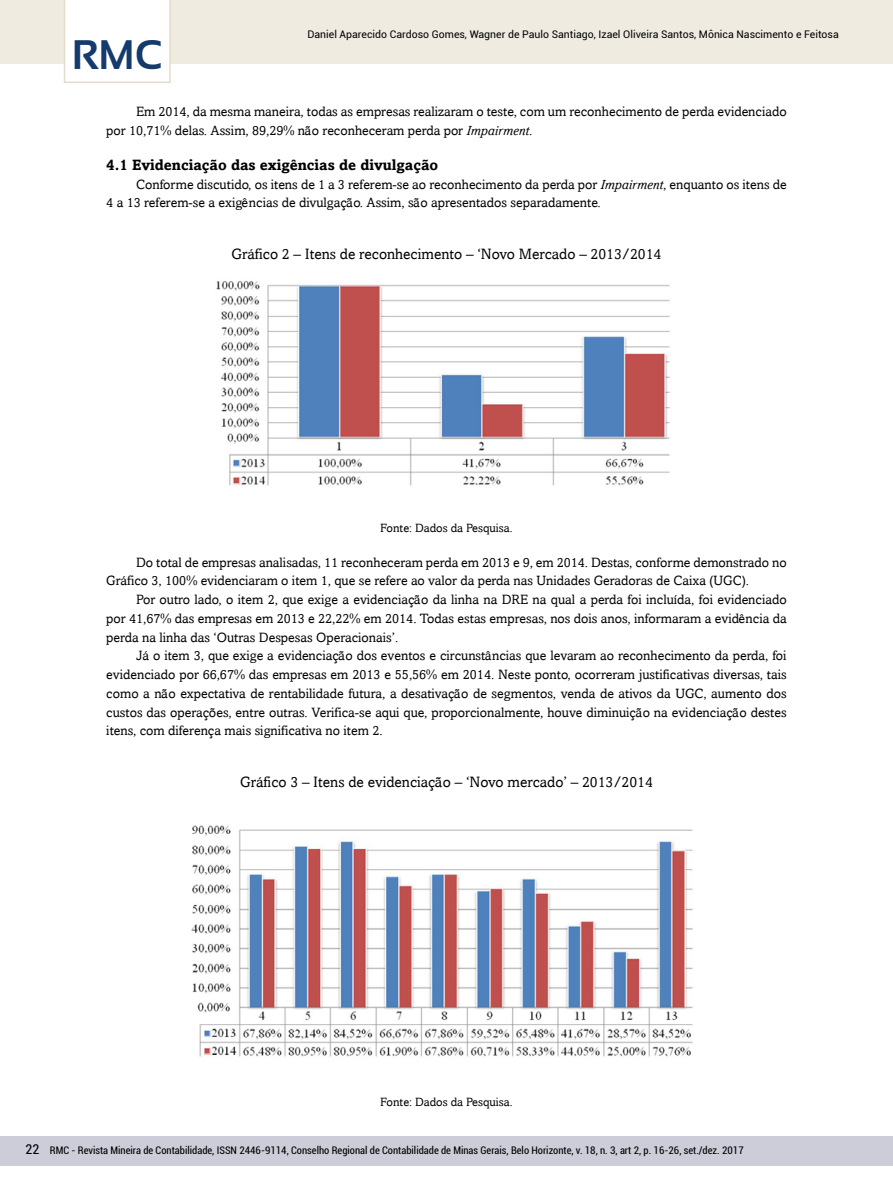
<style>
.page{position:relative;width:893px;height:1191px;background:#fff}
.page>*{position:absolute;margin:0;border:0;box-sizing:border-box;transform-origin:0 0}
.t1{font:700 41.25px "Sansation";color:#143b6b}
.t2{font:15px "Amasis";color:#000}
.t3{font:700 15px "Amasis";color:#000}
.t4{font:13.5px/18.8px "Amasis";color:#000}
.t5{font:condensed 13.5px "Roboto";color:#000}
.t6{font:12px "Amasis";color:#000}
.t7{font:condensed 10.5px "Roboto";color:#000}
.t8{font:10.5px "Roboto";color:#000}
.s1{font-style:italic}
</style>
<div class="page">
<img style="left:216px;top:281px;width:454px;height:205px">
<img style="left:191px;top:825px;width:502px;height:232px">
<div style="left:0;top:1135px;width:893px;height:30px;background:#cdcdda"></div>
<div style="left:0;top:0;width:893px;height:64px;background:#efebe1"></div>
<div style="left:64px;top:0;width:107px;height:83px;background:#fff"></div>
<h1 class="t1" style="left:72px;top:32px;width:92px">RMC</h1>
<p class="t8" style="left:307px;top:27px;width:533px">Daniel Aparecido Cardoso Gomes, Wagner de Paulo Santiago, Izael Oliveira Santos, Mônica Nascimento e Feitosa</p>
<p class="t4" style="left:106px;top:102px;width:682px;text-indent:30px">Em 2014, da mesma maneira, todas as empresas realizaram o teste, com um reconhecimento de perda evidenciado por 10,71% delas. Assim, 89,29% não reconheceram perda por <span class="s1">Impairment</span>.</p>
<p class="t3" style="left:106px;top:155px;width:333px">4.1 Evidenciação das exigências de divulgação</p>
<p class="t4" style="left:106px;top:174px;width:682px;text-indent:30px">Conforme discutido, os itens de 1 a 3 referem-se ao reconhecimento da perda por <span class="s1">Impairment</span>, enquanto os itens de<br>4 a 13 referem-se a exigências de divulgação. Assim, são apresentados separadamente.</p>
<p class="t2" style="left:232px;top:245px;width:431px">Gráfico 2 – Itens de reconhecimento – ‘Novo Mercado – 2013/2014</p>
<p class="t6" style="left:380px;top:520px;width:134px">Fonte: Dados da Pesquisa.</p>
<p class="t4" style="left:106px;top:552px;width:682px;text-indent:30px">Do total de empresas analisadas, 11 reconheceram perda em 2013 e 9, em 2014. Destas, conforme demonstrado no<br>Gráfico 3, 100% evidenciaram o item 1, que se refere ao valor da perda nas Unidades Geradoras de Caixa (UGC).</p>
<p class="t4" style="left:106px;top:590px;width:682px;text-align:justify;text-indent:30px">Por outro lado, o item 2, que exige a evidenciação da linha na DRE na qual a perda foi incluída, foi evidenciado por 41,67% das empresas em 2013 e 22,22% em 2014. Todas estas empresas, nos dois anos, informaram a evidência da perda na linha das ‘Outras Despesas Operacionais’.</p>
<p class="t4" style="left:106px;top:646px;width:682px;text-align:justify;text-indent:30px">Já o item 3, que exige a evidenciação dos eventos e circunstâncias que levaram ao reconhecimento da perda, foi evidenciado por 66,67% das empresas em 2013 e 55,56% em 2014. Neste ponto, ocorreram justificativas diversas, tais como a não expectativa de rentabilidade futura, a desativação de segmentos, venda de ativos da UGC, aumento dos custos das operações, entre outras. Verifica-se aqui que, proporcionalmente, houve diminuição na evidenciação destes itens, com diferença mais significativa no item 2.</p>
<p class="t2" style="left:240px;top:773px;width:414px">Gráfico 3 – Itens de evidenciação – ‘Novo mercado’ – 2013/2014</p>
<p class="t6" style="left:380px;top:1094px;width:134px">Fonte: Dados da Pesquisa.</p>
<p class="t5" style="left:26px;top:1140px;width:15px">22</p>
<p class="t7" style="left:50px;top:1143px;width:695px">RMC - Revista Mineira de Contabilidade, ISSN 2446-9114, Conselho Regional de Contabilidade de Minas Gerais, Belo Horizonte, v. 18, n. 3, art 2, p. 16-26, set./dez. 2017</p>
</div>
